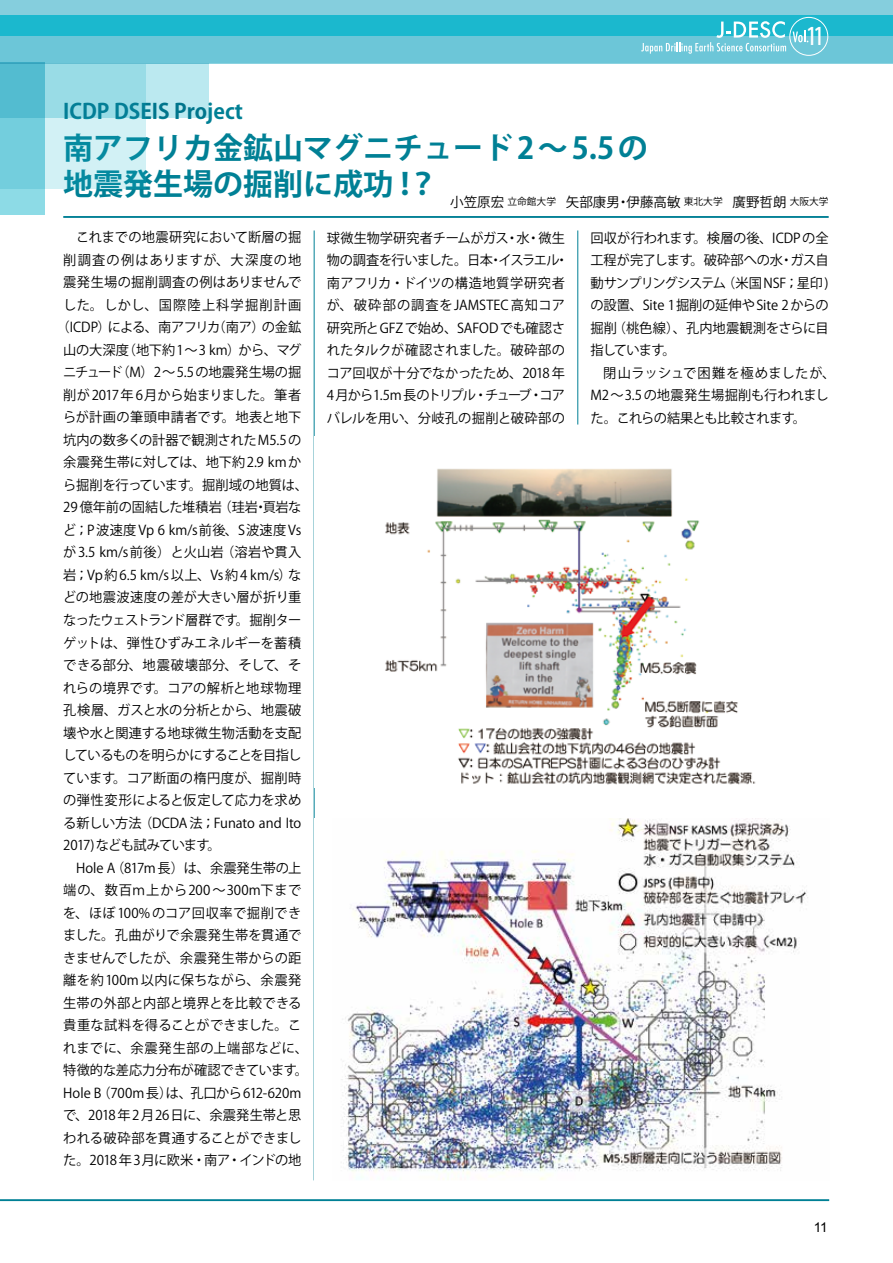
<style>
.page{position:relative;width:893px;height:1263px;background:#fff}
.page>*{position:absolute;margin:0;border:0;box-sizing:border-box;transform-origin:0 0}
.t1{font:700 30px/36px "Koz Go Pro";color:#008095}
.t2{font:500 24px "Koz Go Pr 6 N";color:#fff;scale:.81 1}
.t3{font:700 21px "Koz Go Pro";color:#008095}
.t4{font:13.5px/22.5px "Koz Go Pr 6 N";color:#000}
.t5{font:13.5px "Koz Go Pr 6 N";letter-spacing:.02em;color:#000}
.t6{font:13.5px "Koz Go Pr 6 N";letter-spacing:.03em;color:#000}
.t7{font:13.5px "Koz Go Pr 6 N";letter-spacing:-.05em;color:#000}
.t8{font:13.5px "Koz Go Pr 6 N";letter-spacing:.025em;color:#000}
.t9{font:13.5px "Koz Go Pro";color:#000}
.t10{font:13.5px "Koz Go Pr 6 N";letter-spacing:-.02em;color:#000}
.t11{font:13.5px "Koz Go Pr 6 N";letter-spacing:-.035em;color:#000}
.t12{font:13.5px "Koz Go Pr 6 N";letter-spacing:.045em;color:#000}
.t13{font:13.5px "Koz Go Pr 6 N";letter-spacing:.08em;color:#000}
.t14{font:13.5px "Koz Go Pr 6 N";letter-spacing:.085em;color:#000}
.t15{font:13.5px "Koz Go Pr 6 N";letter-spacing:-.045em;color:#000}
.t16{font:13.5px "Arial";color:#000}
.s1{font-family:"Koz Go Pr 6 N";font-size:9.75px}
</style>
<div class="page">
<hr style="left:0;top:1199px;width:829px;height:2px;background:#008095">
<svg style="left:0;top:0;width:893px;height:64px"></svg>
<hr style="left:314px;top:230px;width:1px;height:950px;background:#008095">
<hr style="left:577px;top:230px;width:1px;height:194px;background:#008095">
<hr style="left:63px;top:216px;width:766px;height:2px;background:#008095">
<img style="left:341px;top:819px;width:467px;height:361px">
<img style="left:385px;top:468px;width:371px;height:317px">
<div style="left:0;top:64px;width:146px;height:124px;background:#d2f1f5"></div>
<svg style="left:0;top:63px;width:45px;height:152px;fill:#73cedd"></svg>
<svg style="left:0;top:64px;width:209px;height:54px;fill:#99dce6"></svg>
<h2 class="t2" style="left:806px;top:22px;width:24px">11</h2>
<h3 class="t3" style="left:63px;top:98px;width:181px">ICDP DSEIS Project</h3>
<h1 class="t1" style="left:63px;top:132px;width:586px">南アフリカ金鉱山マグニチュード 2～5.5 の地震発生場の掘削に成功！？</h1>
<p class="t9" style="left:450px;top:193px;width:380px">小笠原宏 <span class="s1">立命館大学　</span>矢部康男・伊藤高敏 <span class="s1">東北大学　</span>廣野哲朗 <span class="s1">大阪大学</span></p>
<p class="t4" style="left:76px;top:226px;width:227px">これまでの地震研究において断層の掘</p>
<p class="t13" style="left:63px;top:252px;width:240px">削調査の例はありますが、大深度の地</p>
<p class="t8" style="left:63px;top:275px;width:240px">震発生場の掘削調査の例はありませんで</p>
<p class="t14" style="left:63px;top:297px;width:240px">した。しかし、国際陸上科学掘削計画</p>
<p class="t10" style="left:57px;top:320px;width:246px">（ICDP）による、南アフリカ（南ア）の金鉱</p>
<p class="t4" style="left:63px;top:339px;width:240px">山の大深度（地下約1～3 km）から、マグ</p>
<p class="t4" style="left:63px;top:361px;width:240px">ニチュード（M）2～5.5の地震発生場の掘</p>
<p class="t4" style="left:63px;top:384px;width:240px">削が 2017年 6月から始まりました。筆者</p>
<p class="t4" style="left:63px;top:406px;width:240px">らが計画の筆頭申請者です。地表と地下</p>
<p class="t4" style="left:63px;top:429px;width:240px">坑内の数多くの計器で観測されたM5.5の</p>
<p class="t4" style="left:63px;top:451px;width:240px">余震発生帯に対しては、地下約2.9 kmか</p>
<p class="t4" style="left:63px;top:474px;width:246px">ら掘削を行っています。掘削域の地質は、</p>
<p class="t4" style="left:63px;top:496px;width:240px">29 億年前の固結した堆積岩 （珪岩・頁岩な</p>
<p class="t4" style="left:63px;top:519px;width:240px">ど；P 波速度 Vp 6 km/s前後、S波速度 Vs</p>
<p class="t5" style="left:63px;top:545px;width:240px">が3.5 km/s前後）と火山岩 （溶岩や貫入</p>
<p class="t4" style="left:63px;top:564px;width:240px">岩；Vp 約 6.5 km/s 以上、Vs 約 4 km/s）な</p>
<p class="t4" style="left:63px;top:587px;width:240px">どの地震波速度の差が大きい層が折り重</p>
<p class="t7" style="left:63px;top:612px;width:240px">なったウェストランド層群です。掘削ター</p>
<p class="t4" style="left:63px;top:632px;width:240px">ゲットは、弾性ひずみエネルギーを蓄積</p>
<p class="t8" style="left:63px;top:657px;width:240px">できる部分、地震破壊部分、そして、そ</p>
<p class="t4" style="left:63px;top:677px;width:240px">れらの境界です。コアの解析と地球物理</p>
<p class="t4" style="left:63px;top:699px;width:240px">孔検層、ガスと水の分析とから、地震破</p>
<p class="t4" style="left:63px;top:722px;width:240px">壊や水と関連する地球微生物活動を支配</p>
<p class="t7" style="left:63px;top:747px;width:240px">しているものを明らかにすることを目指し</p>
<p class="t5" style="left:63px;top:770px;width:240px">ています。コア断面の楕円度が、掘削時</p>
<p class="t4" style="left:63px;top:789px;width:240px">の弾性変形によると仮定して応力を求め</p>
<p class="t4" style="left:63px;top:812px;width:240px">る新しい方法 （DCDA 法；Funato and Ito</p>
<p class="t15" style="left:63px;top:837px;width:159px">2017)なども試みています。</p>
<p class="t4" style="left:76px;top:857px;width:227px">Hole A（817m長）は、余震発生帯の上</p>
<p class="t6" style="left:63px;top:882px;width:240px">端の、数百ｍ上から200 ～300m下まで</p>
<p class="t6" style="left:63px;top:905px;width:240px">を、ほぼ100% のコア回収率で掘削でき</p>
<p class="t4" style="left:63px;top:924px;width:240px">ました。孔曲がりで余震発生帯を貫通で</p>
<p class="t4" style="left:63px;top:947px;width:240px">きませんでしたが、余震発生帯からの距</p>
<p class="t5" style="left:63px;top:972px;width:240px">離を約100m 以内に保ちながら、余震発</p>
<p class="t4" style="left:63px;top:992px;width:240px">生帯の外部と内部と境界とを比較できる</p>
<p class="t4" style="left:63px;top:1014px;width:240px">貴重な試料を得ることができました。こ</p>
<p class="t12" style="left:63px;top:1040px;width:246px">れまでに、余震発生部の上端部などに、</p>
<p class="t4" style="left:63px;top:1059px;width:246px">特徴的な差応力分布が確認できています。</p>
<p class="t4" style="left:63px;top:1082px;width:240px">Hole B（700m長）は、孔口から612-620m</p>
<p class="t4" style="left:63px;top:1104px;width:240px">で、2018 年2 月26日に、余震発生帯と思</p>
<p class="t5" style="left:63px;top:1130px;width:240px">われる破砕部を貫通することができまし</p>
<p class="t11" style="left:63px;top:1152px;width:240px">た。2018 年3月に欧米・南ア・インドの地</p>
<p class="t4" style="left:327px;top:227px;width:243px">球微生物学研究者チームがガス・水・微生物の調査を行いました。日本・イスラエル・南アフリカ・ドイツの構造地質学研究者が、破砕部の調査をJAMSTEC高知コア研究所とGFZで始め、SAFODでも確認されたタルクが確認されました。破砕部のコア回収が十分でなかったため、2018 年<br>4月から1.5m 長のトリプル・チューブ・コアバレルを用い、分岐孔の掘削と破砕部の</p>
<p class="t4" style="left:591px;top:227px;width:240px;text-align:justify">回収が行われます。検層の後、ICDPの全工程が完了します。破砕部への水・ガス自動サンプリングシステム （米国 NSF；星印 )の設置、Site 1掘削の延伸やSite 2からの掘削（桃色線）、孔内地震観測をさらに目指しています。</p>
<p class="t4" style="left:591px;top:362px;width:246px;text-indent:13px">閉山ラッシュで困難を極めましたが、<br>M2～3.5の地震発生場掘削も行われました。これらの結果とも比較されます。</p>
<p class="t16" style="left:814px;top:1218px;width:16px">11</p>
</div>
